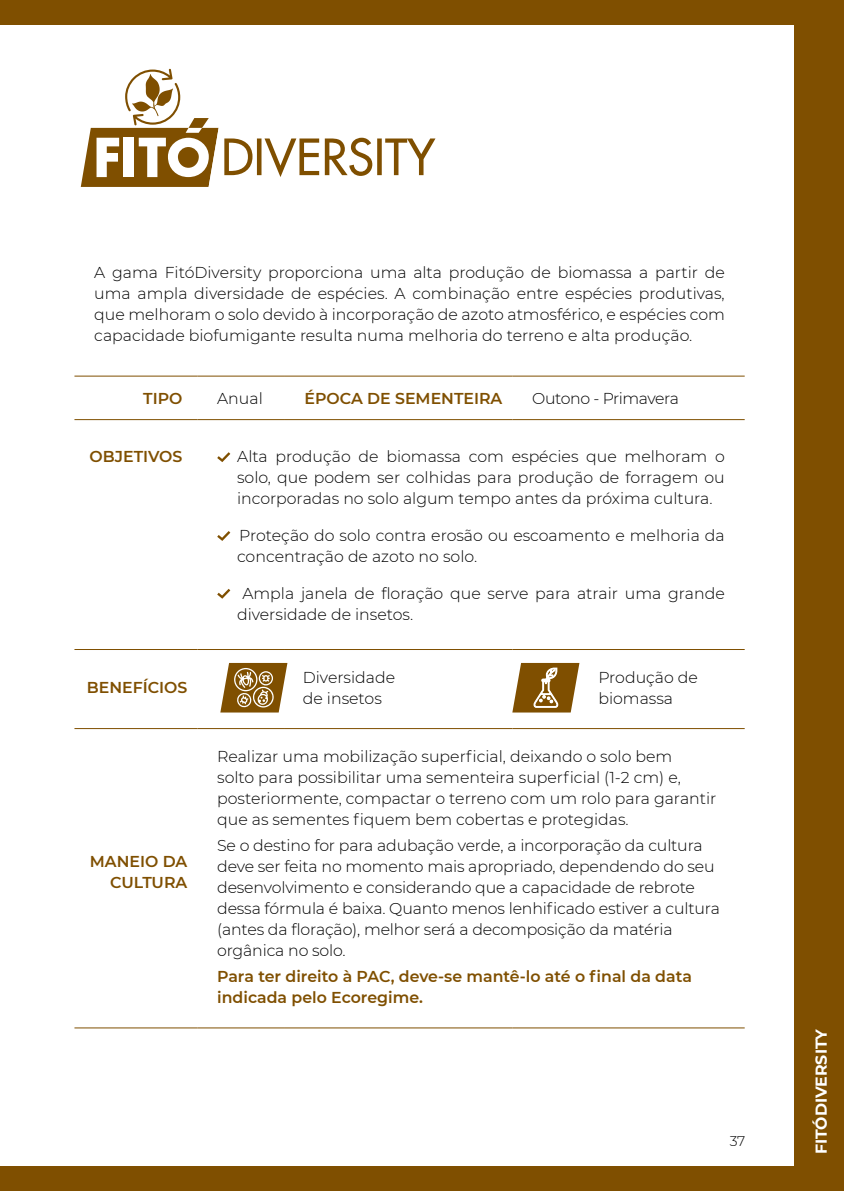
<style>
.page{position:relative;width:844px;height:1191px;background:#fff}
.page>*{position:absolute;margin:0;border:0;box-sizing:border-box;transform-origin:0 0}
.t1{font:300 15.75px/21px "Montserrat";color:#000}
.t2{font:600 15.75px/21px "Montserrat";color:#7f4f00;text-align:right}
.t3{font:300 15.75px "Montserrat";letter-spacing:-.025em;color:#000}
.t4{font:700 15.75px "Montserrat";color:#fff}
.t5{font:300 14px "Montserrat";color:#000}
</style>
<div class="page">
<div style="left:0;top:0;width:843px;height:25px;background:#7f4f00"></div>
<div style="left:0;top:1166px;width:843px;height:25px;background:#7f4f00"></div>
<svg style="left:81px;top:69px;width:355px;height:118px"></svg>
<hr style="left:74px;top:376px;width:123px;height:1px;background:#7f4f00">
<hr style="left:197px;top:376px;width:88px;height:1px;background:#7f4f00">
<hr style="left:285px;top:376px;width:227px;height:1px;background:#7f4f00">
<hr style="left:512px;top:376px;width:232px;height:1px;background:#7f4f00">
<hr style="left:74px;top:419px;width:123px;height:1px;background:#7f4f00">
<hr style="left:197px;top:419px;width:88px;height:1px;background:#7f4f00">
<hr style="left:285px;top:419px;width:227px;height:1px;background:#7f4f00">
<hr style="left:512px;top:419px;width:232px;height:1px;background:#7f4f00">
<hr style="left:74px;top:649px;width:123px;height:1px;background:#7f4f00">
<hr style="left:197px;top:649px;width:88px;height:1px;background:#7f4f00">
<hr style="left:285px;top:649px;width:227px;height:1px;background:#7f4f00">
<hr style="left:512px;top:649px;width:232px;height:1px;background:#7f4f00">
<hr style="left:74px;top:728px;width:123px;height:1px;background:#7f4f00">
<hr style="left:197px;top:728px;width:88px;height:1px;background:#7f4f00">
<hr style="left:285px;top:728px;width:227px;height:1px;background:#7f4f00">
<hr style="left:512px;top:728px;width:232px;height:1px;background:#7f4f00">
<hr style="left:74px;top:1027px;width:123px;height:1px;background:#7f4f00">
<hr style="left:197px;top:1027px;width:88px;height:1px;background:#7f4f00">
<hr style="left:285px;top:1027px;width:227px;height:1px;background:#7f4f00">
<hr style="left:512px;top:1027px;width:232px;height:1px;background:#7f4f00">
<svg style="left:217px;top:452px;width:13px;height:10px"></svg>
<svg style="left:217px;top:531px;width:13px;height:10px"></svg>
<svg style="left:217px;top:589px;width:13px;height:10px"></svg>
<svg style="left:220px;top:663px;width:67px;height:49px"></svg>
<svg style="left:512px;top:663px;width:67px;height:49px"></svg>
<div style="left:794px;top:0;width:49px;height:1191px;background:#7f4f00"></div>
<p class="t1" style="left:94px;top:262px;width:632px;text-align:justify">A gama FitóDiversity proporciona uma alta produção de biomassa a partir de uma ampla diversidade de espécies. A combinação entre espécies produtivas, que melhoram o solo devido à incorporação de azoto atmosférico, e espécies com capacidade biofumigante resulta numa melhoria do terreno e alta produção.</p>
<p class="t2" style="left:143px;top:387px;width:41px">TIPO</p>
<p class="t1" style="left:217px;top:388px;width:47px">Anual</p>
<p class="t2" style="left:304px;top:387px;width:199px">ÉPOCA DE SEMENTEIRA</p>
<p class="t3" style="left:532px;top:388px;width:148px">Outono - Primavera</p>
<p class="t2" style="left:89px;top:445px;width:94px">OBJETIVOS</p>
<p class="t1" style="left:237px;top:445px;width:489px;text-align:justify">Alta produção de biomassa com espécies que melhoram o solo, que podem ser colhidas para produção de forragem ou incorporadas no solo algum tempo antes da próxima cultura.</p>
<p class="t1" style="left:237px;top:524px;width:489px">Proteção do solo contra erosão ou escoamento e melhoria da concentração de azoto no solo.</p>
<p class="t1" style="left:237px;top:582px;width:489px;text-indent:5px">Ampla janela de floração que serve para atrair uma grande diversidade de insetos.</p>
<p class="t2" style="left:87px;top:676px;width:102px">BENEFÍCIOS</p>
<p class="t1" style="left:303px;top:666px;width:94px">Diversidade de insetos</p>
<p class="t1" style="left:598px;top:666px;width:101px">Produção de biomassa</p>
<p class="t2" style="left:90px;top:849px;width:99px">MANEIO DA<br>CULTURA</p>
<p class="t1" style="left:217px;top:745px;width:500px">Realizar uma mobilização superficial, deixando o solo bem<br>solto para possibilitar uma sementeira superficial (1-2 cm) e, posteriormente, compactar o terreno com um rolo para garantir que as sementes fiquem bem cobertas e protegidas.</p>
<p class="t1" style="left:217px;top:834px;width:504px">Se o destino for para adubação verde, a incorporação da cultura deve ser feita no momento mais apropriado, dependendo do seu desenvolvimento e considerando que a capacidade de rebrote dessa fórmula é baixa. Quanto menos lenhificado estiver a cultura (antes da floração), melhor será a decomposição da matéria orgânica no solo.</p>
<p class="t2" style="left:217px;top:965px;width:476px;text-align:left">Para ter direito à PAC, deve-se mantê-lo até o final da data indicada pelo Ecoregime.</p>
<p class="t5" style="left:729px;top:1131px;width:17px">37</p>
<p class="t4" style="left:809px;top:1154px;width:127px;rotate:-90deg">FITÓDIVERSITY</p>
</div>
